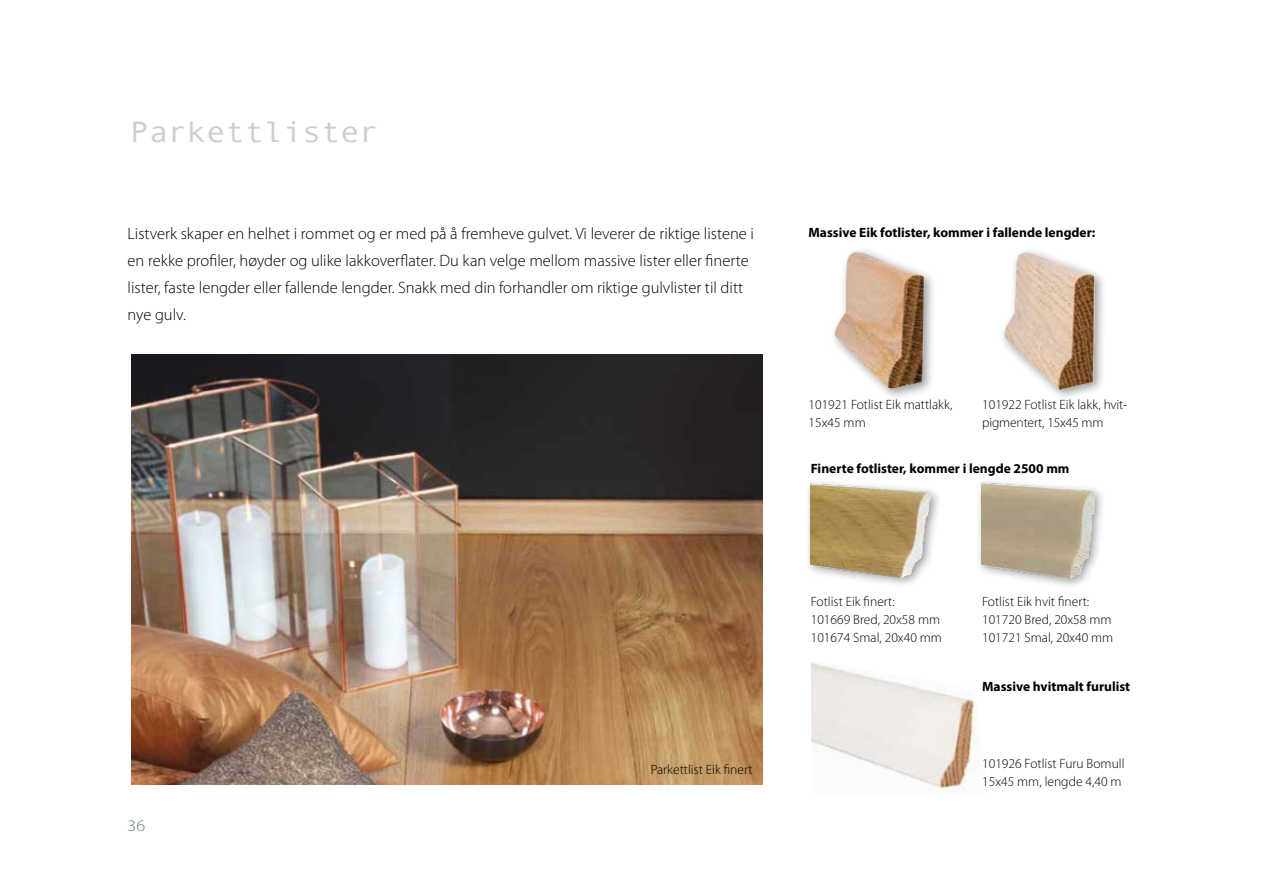
<style>
.page{position:relative;width:1263px;height:893px;background:#fff}
.page>*{position:absolute;margin:0;border:0;box-sizing:border-box;transform-origin:0 0}
.t1{font:29.7px "Andale Mono";letter-spacing:-.02em;color:#d0ccca;scale:1.11 1}
.t2{font:300 16.5px/27px "Myriad Pro";color:#000}
.t3{font:300 16.2px "Myriad Pro";color:#647b86;scale:1.11 1}
.t4{font:300 13.5px/18px "Myriad Pro";color:#000}
.t5{font:700 13.5px "Myriad Pro";color:#000}
</style>
<div class="page">
<img style="left:131px;top:354px;width:632px;height:430px">
<div style="left:999px;top:246px;width:108px;height:156px;background:#000;opacity:.4"></div>
<img style="left:1002px;top:252px;width:93px;height:139px">
<div style="left:829px;top:246px;width:107px;height:155px;background:#000;opacity:.4"></div>
<img style="left:831px;top:252px;width:94px;height:137px">
<div style="left:976px;top:477px;width:130px;height:113px;background:#000;opacity:.4"></div>
<img style="left:981px;top:477px;width:113px;height:102px">
<div style="left:805px;top:479px;width:137px;height:109px;background:#000;opacity:.4"></div>
<img style="left:811px;top:479px;width:120px;height:98px">
<img style="left:811px;top:662px;width:168px;height:133px">
<h1 class="t1" style="left:129px;top:113px;width:226px">Parkettlister</h1>
<p class="t2" style="left:128px;top:221px;width:628px">Listverk skaper en helhet i rommet og er med på å fremheve gulvet. Vi leverer de riktige listene i en rekke profiler, høyder og ulike lakkoverflater. Du kan velge mellom massive lister eller finerte lister, faste lengder eller fallende lengder. Snakk med din forhandler om riktige gulvlister til ditt nye gulv.</p>
<p class="t3" style="left:128px;top:817px;width:17px">36</p>
<p class="t4" style="left:651px;top:761px;width:103px">Parkettlist Eik finert</p>
<p class="t5" style="left:808px;top:224px;width:288px">Massive Eik fotlister, kommer i fallende lengder:</p>
<p class="t4" style="left:808px;top:396px;width:146px">101921 Fotlist Eik mattlakk,<br>15x45 mm</p>
<p class="t4" style="left:982px;top:396px;width:147px">101922 Fotlist Eik lakk, hvit&shy;pigmentert, 15x45 mm</p>
<p class="t5" style="left:811px;top:459px;width:260px">Finerte fotlister, kommer i lengde 2500 mm</p>
<p class="t4" style="left:811px;top:593px;width:133px">Fotlist Eik finert:<br>101669 Bred, 20x58 mm<br>101674 Smal, 20x40 mm</p>
<p class="t4" style="left:982px;top:593px;width:133px">Fotlist Eik hvit finert:<br>101720 Bred, 20x58 mm<br>101721 Smal, 20x40 mm</p>
<p class="t5" style="left:982px;top:677px;width:150px">Massive hvitmalt furulist</p>
<p class="t4" style="left:982px;top:755px;width:144px">101926 Fotlist Furu Bomull<br>15x45 mm, lengde 4,40 m</p>
</div>
